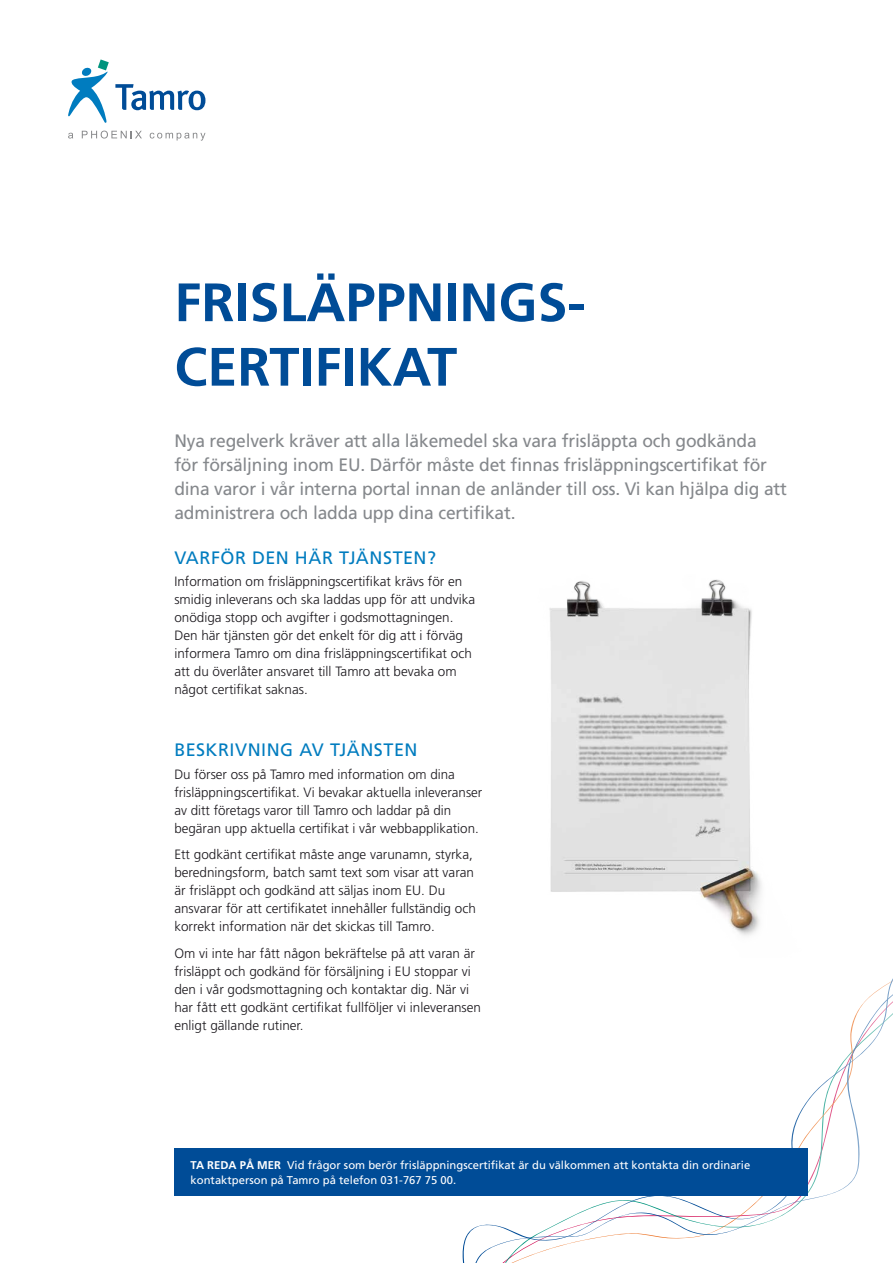
<style>
.page{position:relative;width:893px;height:1263px;background:#fff}
.page>*{position:absolute;margin:0;border:0;box-sizing:border-box;transform-origin:0 0}
.t1{font:700 54px/64.5px "Frutiger";color:#004c97}
.t2{font:18px/24px "Frutiger";letter-spacing:-.01em;color:#85888c}
.t3{font:18px "Frutiger";letter-spacing:.03em;color:#007cbf}
.t4{font:300 13.5px/18px "Frutiger";color:#1a171c}
.t5{font:11.25px/15px "Frutiger";color:#fff}
.s1{font-weight:700}
</style>
<div class="page">
<svg style="left:462px;top:978px;width:431px;height:285px"></svg>
<svg style="left:68px;top:59px;width:41px;height:64px"></svg>
<svg style="left:115px;top:84px;width:90px;height:26px"></svg>
<svg style="left:68px;top:133px;width:5px;height:6px"></svg>
<svg style="left:82px;top:131px;width:60px;height:8px"></svg>
<svg style="left:150px;top:133px;width:55px;height:8px"></svg>
<div style="left:174px;top:1148px;width:634px;height:47px;background:#004c97"></div>
<img style="left:549px;top:579px;width:213px;height:357px">
<h1 class="t1" style="left:174px;top:270px;width:413px">FRISLÄPPNINGS-<br>CERTIFIKAT</h1>
<p class="t2" style="left:174px;top:429px;width:614px">Nya regelverk kräver att alla läkemedel ska vara frisläppta och godkända<br>för försäljning inom EU. Därför måste det finnas frisläppningscertifikat för dina varor i vår interna portal innan de anländer till oss. Vi kan hjälpa dig att administrera och ladda upp dina certifikat.</p>
<h2 class="t3" style="left:174px;top:547px;width:263px">VARFÖR DEN HÄR TJÄNSTEN?</h2>
<p class="t4" style="left:174px;top:573px;width:302px">Information om frisläppningscertifikat krävs för en smidig inleverans och ska laddas upp för att undvika onödiga stopp och avgifter i godsmottagningen.<br>Den här tjänsten gör det enkelt för dig att i förväg informera Tamro om dina frisläppningscertifikat och att du överlåter ansvaret till Tamro att bevaka om något certifikat saknas.</p>
<h2 class="t3" style="left:174px;top:740px;width:245px">BESKRIVNING AV TJÄNSTEN</h2>
<p class="t4" style="left:174px;top:765px;width:309px">Du förser oss på Tamro med information om dina frisläppningscertifikat. Vi bevakar aktuella inleveranser av ditt företags varor till Tamro och laddar på din begäran upp aktuella certifikat i vår webbapplikation.</p>
<p class="t4" style="left:174px;top:846px;width:303px">Ett godkänt certifikat måste ange varunamn, styrka, beredningsform, batch samt text som visar att varan är frisläppt och godkänd att säljas inom EU. Du ansvarar för att certifikatet innehåller fullständig och korrekt information när det skickas till Tamro.</p>
<p class="t4" style="left:174px;top:944px;width:308px">Om vi inte har fått någon bekräftelse på att varan är frisläppt och godkänd för försäljning i EU stoppar vi den i vår godsmottagning och kontaktar dig. När vi har fått ett godkänt certifikat fullföljer vi inleveransen enligt gällande rutiner.</p>
<p class="t5" style="left:191px;top:1157px;width:561px"><span class="s1">TA REDA PÅ MER</span> Vid frågor som berör frisläppningscertifikat är du välkommen att kontakta din ordinarie kontaktperson på Tamro på telefon 031-767 75 00.</p>
</div>
